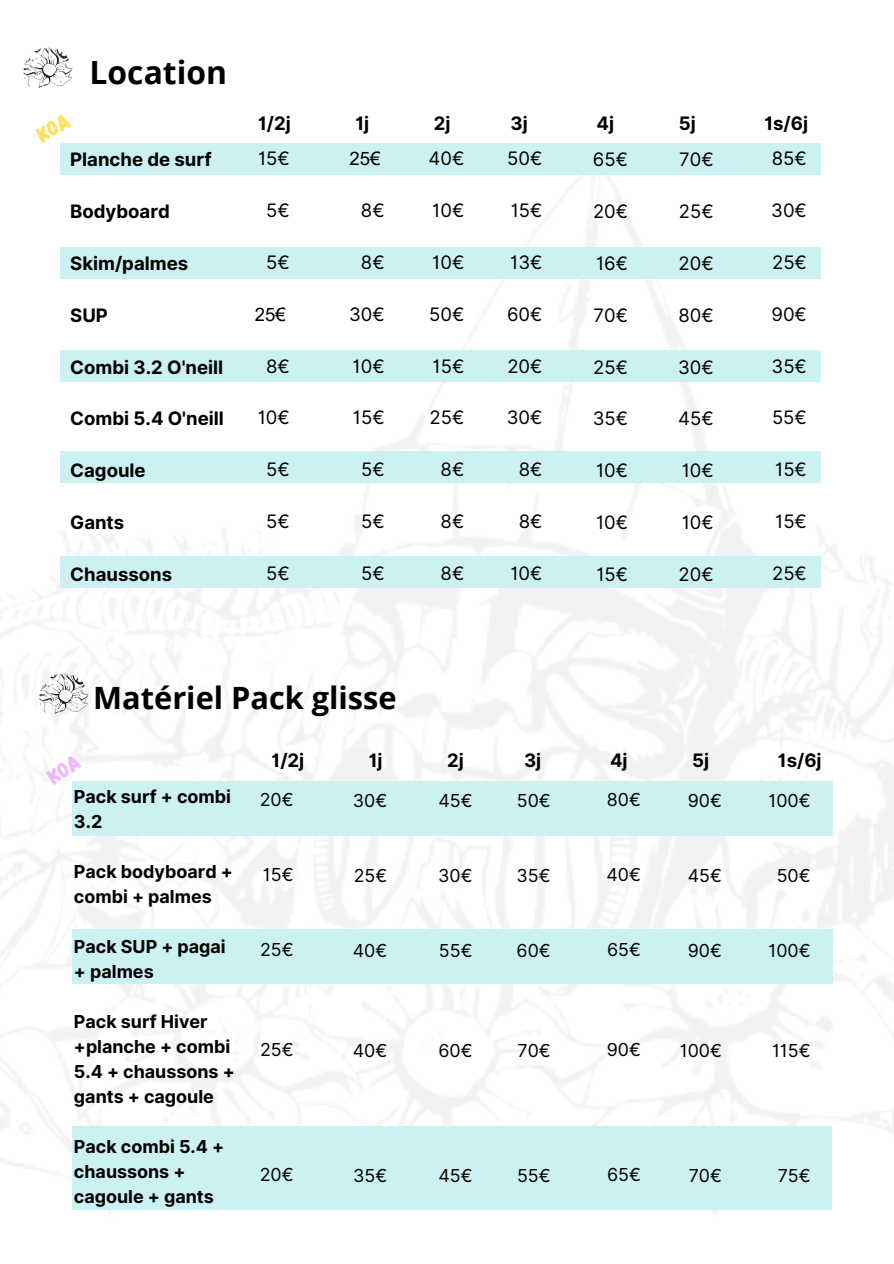
<style>
.page{position:relative;width:894px;height:1264px;background:#fff}
.page>*{position:absolute;margin:0;border:0;box-sizing:border-box;transform-origin:0 0}
.t1{font:700 31.8px "Open Sans";color:#000}
.t2{font:700 30.75px "Open Sans";color:#000}
.t3{font:18.6px "Inter";color:#000}
.t4{font:700 18.6px "Inter";color:#000}
.t5{font:18.6px "Arial";color:#000}
.t6{font:700 17.85px/25px "Inter";color:#000}
.t7{font:17.85px "Inter";color:#000}
</style>
<div class="page">
<div style="left:72px;top:1126px;width:759px;height:83px;background:#ccf1f3"></div>
<div style="left:72px;top:929px;width:760px;height:54px;background:#ccf1f3"></div>
<div style="left:72px;top:781px;width:760px;height:54px;background:#ccf1f3"></div>
<div style="left:60px;top:556px;width:760px;height:31px;background:#ccf1f3"></div>
<div style="left:60px;top:451px;width:760px;height:31px;background:#ccf1f3"></div>
<div style="left:60px;top:350px;width:760px;height:31px;background:#ccf1f3"></div>
<img style="left:23px;top:47px;width:49px;height:49px;border-radius:50%">
<div style="left:60px;top:143px;width:760px;height:32px;background:#ccf1f3"></div>
<div style="left:60px;top:247px;width:760px;height:31px;background:#ccf1f3"></div>
<img style="left:39px;top:673px;width:49px;height:49px;border-radius:50%">
<svg style="left:46px;top:754px;width:36px;height:31px"></svg>
<p class="t1" style="left:90px;top:50px;width:139px">Location</p>
<p class="t4" style="left:70px;top:148px;width:143px">Planche de surf</p>
<p class="t4" style="left:70px;top:200px;width:101px">Bodyboard</p>
<p class="t4" style="left:70px;top:252px;width:119px">Skim/palmes</p>
<p class="t4" style="left:70px;top:304px;width:39px">SUP</p>
<p class="t4" style="left:70px;top:356px;width:154px">Combi 3.2 O'neill</p>
<p class="t4" style="left:70px;top:407px;width:155px">Combi 5.4 O'neill</p>
<p class="t4" style="left:70px;top:459px;width:77px">Cagoule</p>
<p class="t4" style="left:70px;top:511px;width:55px">Gants</p>
<p class="t4" style="left:70px;top:563px;width:103px">Chaussons</p>
<p class="t4" style="left:258px;top:112px;width:34px">1/2j</p>
<p class="t4" style="left:355px;top:112px;width:15px">1j</p>
<p class="t4" style="left:433px;top:112px;width:18px">2j</p>
<p class="t4" style="left:510px;top:112px;width:19px">3j</p>
<p class="t4" style="left:596px;top:112px;width:19px">4j</p>
<p class="t4" style="left:678px;top:112px;width:18px">5j</p>
<p class="t4" style="left:764px;top:112px;width:45px">1s/6j</p>
<p class="t3" style="left:258px;top:147px;width:33px">15€</p>
<p class="t3" style="left:266px;top:199px;width:25px">5€</p>
<p class="t3" style="left:266px;top:251px;width:25px">5€</p>
<p class="t5" style="left:255px;top:301px;width:32px">25€</p>
<p class="t3" style="left:266px;top:355px;width:25px">8€</p>
<p class="t3" style="left:258px;top:406px;width:34px">10€</p>
<p class="t3" style="left:266px;top:458px;width:25px">5€</p>
<p class="t3" style="left:266px;top:510px;width:25px">5€</p>
<p class="t3" style="left:266px;top:562px;width:25px">5€</p>
<p class="t5" style="left:349px;top:146px;width:32px">25€</p>
<p class="t3" style="left:361px;top:199px;width:25px">8€</p>
<p class="t3" style="left:361px;top:251px;width:25px">8€</p>
<p class="t3" style="left:349px;top:303px;width:37px">30€</p>
<p class="t3" style="left:352px;top:355px;width:34px">10€</p>
<p class="t3" style="left:353px;top:406px;width:33px">15€</p>
<p class="t3" style="left:361px;top:458px;width:25px">5€</p>
<p class="t3" style="left:361px;top:510px;width:25px">5€</p>
<p class="t3" style="left:361px;top:562px;width:25px">5€</p>
<p class="t3" style="left:428px;top:147px;width:37px">40€</p>
<p class="t3" style="left:432px;top:199px;width:34px">10€</p>
<p class="t3" style="left:432px;top:251px;width:34px">10€</p>
<p class="t3" style="left:429px;top:303px;width:37px">50€</p>
<p class="t3" style="left:432px;top:355px;width:33px">15€</p>
<p class="t3" style="left:429px;top:406px;width:36px">25€</p>
<p class="t3" style="left:440px;top:458px;width:25px">8€</p>
<p class="t3" style="left:440px;top:510px;width:25px">8€</p>
<p class="t3" style="left:440px;top:562px;width:25px">8€</p>
<p class="t3" style="left:507px;top:147px;width:37px">50€</p>
<p class="t3" style="left:510px;top:199px;width:33px">15€</p>
<p class="t3" style="left:510px;top:251px;width:34px">13€</p>
<p class="t3" style="left:507px;top:303px;width:37px">60€</p>
<p class="t3" style="left:507px;top:355px;width:37px">20€</p>
<p class="t3" style="left:506px;top:406px;width:37px">30€</p>
<p class="t3" style="left:518px;top:458px;width:25px">8€</p>
<p class="t3" style="left:518px;top:510px;width:25px">8€</p>
<p class="t3" style="left:510px;top:562px;width:34px">10€</p>
<p class="t3" style="left:771px;top:147px;width:36px">85€</p>
<p class="t3" style="left:771px;top:199px;width:37px">30€</p>
<p class="t3" style="left:771px;top:251px;width:36px">25€</p>
<p class="t3" style="left:771px;top:303px;width:37px">90€</p>
<p class="t3" style="left:771px;top:355px;width:37px">35€</p>
<p class="t3" style="left:771px;top:406px;width:36px">55€</p>
<p class="t3" style="left:775px;top:458px;width:33px">15€</p>
<p class="t3" style="left:775px;top:510px;width:33px">15€</p>
<p class="t3" style="left:771px;top:562px;width:36px">25€</p>
<p class="t3" style="left:592px;top:148px;width:37px">65€</p>
<p class="t3" style="left:593px;top:200px;width:37px">20€</p>
<p class="t3" style="left:596px;top:252px;width:34px">16€</p>
<p class="t3" style="left:593px;top:304px;width:36px">70€</p>
<p class="t3" style="left:593px;top:356px;width:36px">25€</p>
<p class="t3" style="left:592px;top:407px;width:37px">35€</p>
<p class="t3" style="left:596px;top:459px;width:34px">10€</p>
<p class="t3" style="left:596px;top:511px;width:34px">10€</p>
<p class="t3" style="left:596px;top:563px;width:33px">15€</p>
<p class="t3" style="left:679px;top:148px;width:36px">70€</p>
<p class="t3" style="left:678px;top:200px;width:36px">25€</p>
<p class="t3" style="left:678px;top:252px;width:37px">20€</p>
<p class="t3" style="left:678px;top:304px;width:37px">80€</p>
<p class="t3" style="left:678px;top:356px;width:37px">30€</p>
<p class="t3" style="left:678px;top:407px;width:37px">45€</p>
<p class="t3" style="left:681px;top:459px;width:34px">10€</p>
<p class="t3" style="left:681px;top:511px;width:34px">10€</p>
<p class="t3" style="left:678px;top:563px;width:37px">20€</p>
<p class="t2" style="left:93px;top:676px;width:305px">Matériel Pack glisse</p>
<p class="t6" style="left:74px;top:783px;width:158px">Pack surf + combi<br>3.2</p>
<p class="t6" style="left:74px;top:858px;width:160px">Pack bodyboard + combi + palmes</p>
<p class="t6" style="left:74px;top:933px;width:153px">Pack SUP + pagai + palmes</p>
<p class="t6" style="left:74px;top:1008px;width:162px">Pack surf Hiver +planche + combi<br>5.4 + chaussons + gants + cagoule</p>
<p class="t6" style="left:74px;top:1133px;width:152px">Pack combi 5.4 + chaussons + cagoule + gants</p>
<p class="t4" style="left:271px;top:748px;width:34px">1/2j</p>
<p class="t4" style="left:369px;top:748px;width:15px">1j</p>
<p class="t4" style="left:447px;top:748px;width:18px">2j</p>
<p class="t4" style="left:524px;top:748px;width:19px">3j</p>
<p class="t4" style="left:610px;top:748px;width:19px">4j</p>
<p class="t4" style="left:692px;top:748px;width:18px">5j</p>
<p class="t4" style="left:777px;top:748px;width:45px">1s/6j</p>
<p class="t7" style="left:260px;top:788px;width:35px">20€</p>
<p class="t7" style="left:353px;top:790px;width:36px">30€</p>
<p class="t7" style="left:438px;top:790px;width:36px">45€</p>
<p class="t7" style="left:516px;top:790px;width:35px">50€</p>
<p class="t7" style="left:606px;top:788px;width:36px">80€</p>
<p class="t7" style="left:687px;top:790px;width:36px">90€</p>
<p class="t7" style="left:768px;top:790px;width:44px">100€</p>
<p class="t7" style="left:263px;top:863px;width:32px">15€</p>
<p class="t7" style="left:353px;top:864px;width:35px">25€</p>
<p class="t7" style="left:438px;top:864px;width:36px">30€</p>
<p class="t7" style="left:516px;top:864px;width:36px">35€</p>
<p class="t7" style="left:606px;top:863px;width:36px">40€</p>
<p class="t7" style="left:687px;top:864px;width:36px">45€</p>
<p class="t7" style="left:776px;top:864px;width:35px">50€</p>
<p class="t7" style="left:260px;top:938px;width:35px">25€</p>
<p class="t7" style="left:352px;top:939px;width:36px">40€</p>
<p class="t7" style="left:439px;top:939px;width:35px">55€</p>
<p class="t7" style="left:516px;top:939px;width:36px">60€</p>
<p class="t7" style="left:607px;top:938px;width:35px">65€</p>
<p class="t7" style="left:687px;top:939px;width:36px">90€</p>
<p class="t7" style="left:768px;top:939px;width:44px">100€</p>
<p class="t7" style="left:260px;top:1038px;width:35px">25€</p>
<p class="t7" style="left:352px;top:1039px;width:36px">40€</p>
<p class="t7" style="left:438px;top:1039px;width:36px">60€</p>
<p class="t7" style="left:517px;top:1039px;width:35px">70€</p>
<p class="t7" style="left:606px;top:1038px;width:36px">90€</p>
<p class="t7" style="left:679px;top:1039px;width:44px">100€</p>
<p class="t7" style="left:771px;top:1039px;width:40px">115€</p>
<p class="t7" style="left:260px;top:1163px;width:35px">20€</p>
<p class="t7" style="left:353px;top:1164px;width:36px">35€</p>
<p class="t7" style="left:438px;top:1164px;width:36px">45€</p>
<p class="t7" style="left:517px;top:1164px;width:35px">55€</p>
<p class="t7" style="left:607px;top:1163px;width:35px">65€</p>
<p class="t7" style="left:688px;top:1164px;width:35px">70€</p>
<p class="t7" style="left:777px;top:1164px;width:34px">75€</p>
</div>
